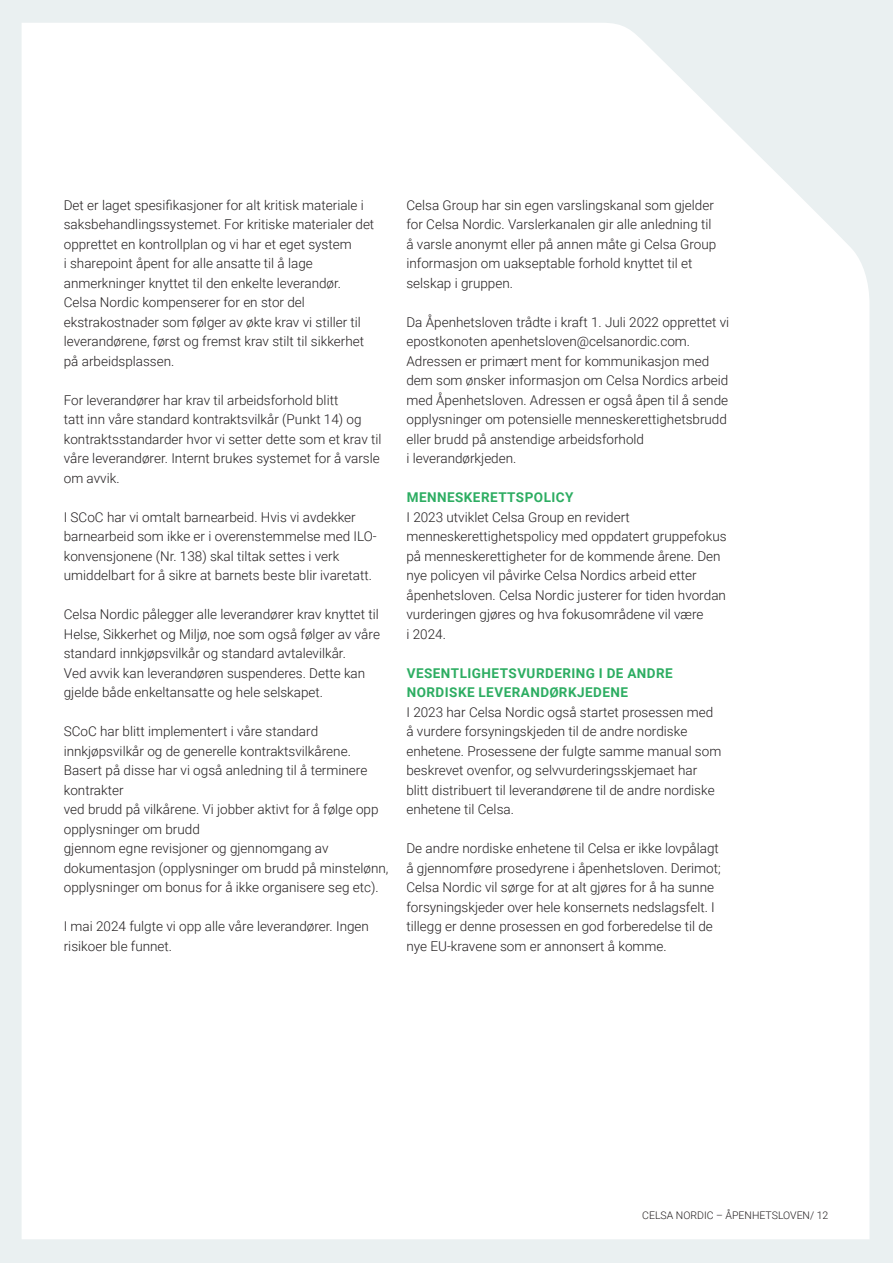
<style>
.page{position:relative;width:893px;height:1263px;background:#fff}
.page>*{position:absolute;margin:0;border:0;box-sizing:border-box;transform-origin:0 0}
.Mellomtittel{font:300 13.5px/19.5px "Roboto";color:#231f20}
.Mellomtittel-2{font:700 13.5px/19.5px "Roboto";letter-spacing:.035em;color:#2dad62}
.t1{font:300 10.5px "Roboto";color:#231f20}
</style>
<div class="page">
<div style="left:0;top:0;width:892px;height:1263px;background:#eaf0f1"></div>
<div style="left:22px;top:23px;width:847px;height:1216px;background:#fff"></div>
<p class="Mellomtittel" style="left:64px;top:195px;width:312px">Det er laget spesifikasjoner for alt kritisk materiale i saksbehandlingssystemet. For kritiske materialer det opprettet en kontrollplan og vi har et eget system</p>
<p class="Mellomtittel" style="left:64px;top:253px;width:279px">i sharepoint åpent for alle ansatte til å lage anmerkninger knyttet til den enkelte leverandør.</p>
<p class="Mellomtittel" style="left:64px;top:292px;width:302px">Celsa Nordic kompenserer for en stor del ekstrakostnader som følger av økte krav vi stiller til leverandørene, først og fremst krav stilt til sikkerhet på arbeidsplassen.</p>
<p class="Mellomtittel" style="left:64px;top:390px;width:319px">For leverandører har krav til arbeidsforhold blitt<br>tatt inn våre standard kontraktsvilkår (Punkt 14) og kontraktsstandarder hvor vi setter dette som et krav til våre leverandører. Internt brukes systemet for å varsle om avvik.</p>
<p class="Mellomtittel" style="left:64px;top:507px;width:314px">I SCoC har vi omtalt barnearbeid. Hvis vi avdekker barnearbeid som ikke er i overenstemmelse med ILO&shy;konvensjonene (Nr. 138) skal tiltak settes i verk</p>
<p class="Mellomtittel" style="left:64px;top:565px;width:310px">umiddelbart for å sikre at barnets beste blir ivaretatt.</p>
<p class="Mellomtittel" style="left:64px;top:604px;width:318px;text-align:justify">Celsa Nordic pålegger alle leverandører krav knyttet til Helse, Sikkerhet og Miljø, noe som også følger av våre standard innkjøpsvilkår og standard avtalevilkår.</p>
<p class="Mellomtittel" style="left:64px;top:663px;width:303px">Ved avvik kan leverandøren suspenderes. Dette kan gjelde både enkeltansatte og hele selskapet.</p>
<p class="Mellomtittel" style="left:64px;top:721px;width:305px">SCoC har blitt implementert i våre standard innkjøpsvilkår og de generelle kontraktsvilkårene.<br>Basert på disse har vi også anledning til å terminere kontrakter</p>
<p class="Mellomtittel" style="left:64px;top:799px;width:316px">ved brudd på vilkårene. Vi jobber aktivt for å følge opp opplysninger om brudd</p>
<p class="Mellomtittel" style="left:64px;top:838px;width:326px">gjennom egne revisjoner og gjennomgang av dokumentasjon (opplysninger om brudd på minstelønn, opplysninger om bonus for å ikke organisere seg etc).</p>
<p class="Mellomtittel" style="left:64px;top:916px;width:307px">I mai 2024 fulgte vi opp alle våre leverandører. Ingen risikoer ble funnet.</p>
<p class="Mellomtittel" style="left:406px;top:195px;width:311px">Celsa Group har sin egen varslingskanal som gjelder for Celsa Nordic. Varslerkanalen gir alle anledning til å varsle anonymt eller på annen måte gi Celsa Group informasjon om uakseptable forhold knyttet til et selskap i gruppen.</p>
<p class="Mellomtittel" style="left:406px;top:312px;width:324px">Da Åpenhetsloven trådte i kraft 1. Juli 2022 opprettet vi epostkonoten apenhetsloven@celsanordic.com.</p>
<p class="Mellomtittel" style="left:406px;top:351px;width:323px">Adressen er primært ment for kommunikasjon med dem som ønsker informasjon om Celsa Nordics arbeid med Åpenhetsloven. Adressen er også åpen til å sende opplysninger om potensielle menneskerettighetsbrudd eller brudd på anstendige arbeidsforhold<br>i leverandørkjeden.</p>
<p class="Mellomtittel-2" style="left:407px;top:487px;width:168px">MENNESKERETTSPOLICY</p>
<p class="Mellomtittel" style="left:406px;top:507px;width:322px">I 2023 utviklet Celsa Group en revidert menneskerettighetspolicy med oppdatert gruppefokus på menneskerettigheter for de kommende årene. Den nye policyen vil påvirke Celsa Nordics arbeid etter åpenhetsloven. Celsa Nordic justerer for tiden hvordan vurderingen gjøres og hva fokusområdene vil være<br>i 2024.</p>
<p class="Mellomtittel-2" style="left:407px;top:663px;width:268px">VESENTLIGHETSVURDERING I DE ANDRE<br>NORDISKE LEVERANDØRKJEDENE</p>
<p class="Mellomtittel" style="left:406px;top:702px;width:316px">I 2023 har Celsa Nordic også startet prosessen med å vurdere forsyningskjeden til de andre nordiske enhetene. Prosessene der fulgte samme manual som beskrevet ovenfor, og selvvurderingsskjemaet har blitt distribuert til leverandørene til de andre nordiske enhetene til Celsa.</p>
<p class="Mellomtittel" style="left:406px;top:838px;width:316px">De andre nordiske enhetene til Celsa er ikke lovpålagt å gjennomføre prosedyrene i åpenhetsloven. Derimot; Celsa Nordic vil sørge for at alt gjøres for å ha sunne forsyningskjeder over hele konsernets nedslagsfelt. I tillegg er denne prosessen en god forberedelse til de nye EU-kravene som er annonsert å komme.</p>
<p class="t1" style="left:642px;top:1208px;width:188px">CELSA NORDIC – ÅPENHETSLOVEN/ 12</p>
</div>
